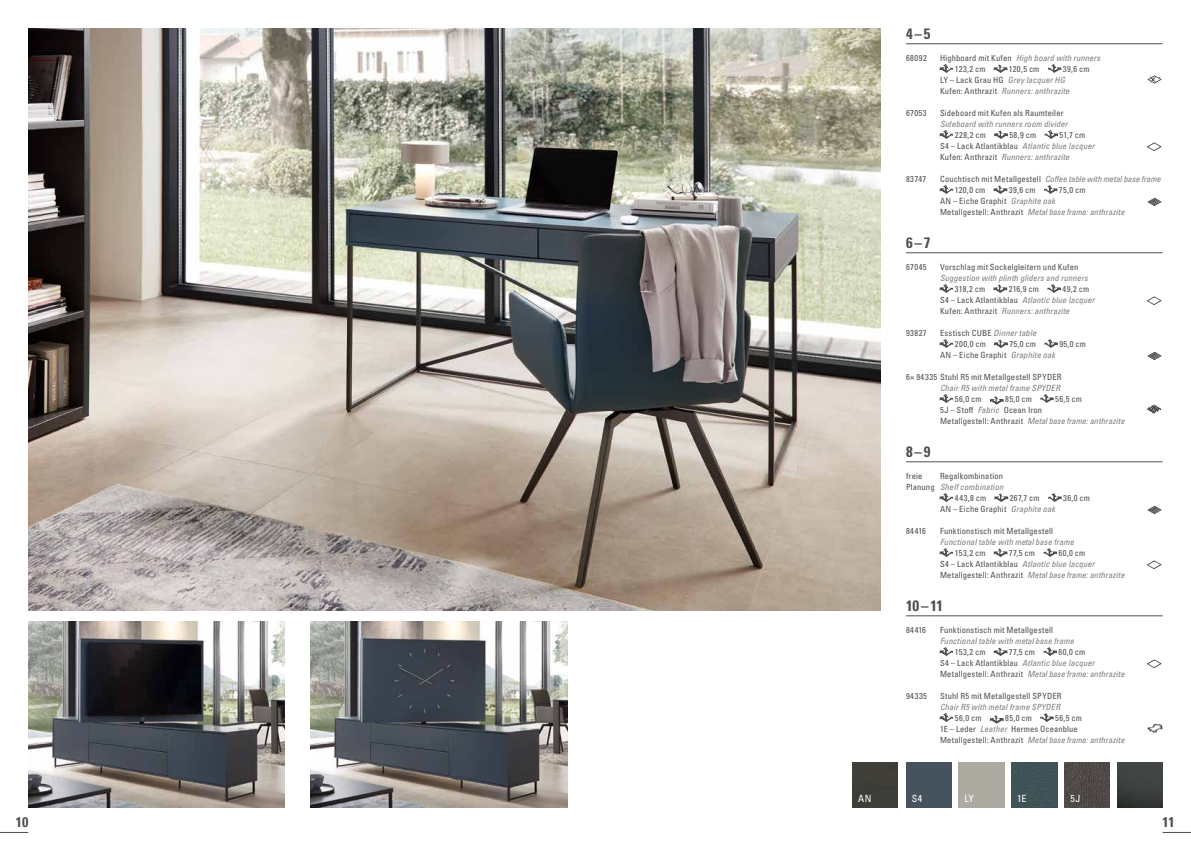
<style>
.page{position:relative;width:1191px;height:842px;background:#fff}
.page>*{position:absolute;margin:0;border:0;box-sizing:border-box;transform-origin:0 0}
.t1{font:700 condensed 15px "Univers LT Pro";color:#4d4e4d}
.t2{font:700 condensed 14px "Univers LT Pro";color:#4d4e4d}
.t3{font:condensed 10px "Univers LT Pro";letter-spacing:.05em;color:#fff}
.t4{font:condensed 8.5px/11px "Univers LT Pro";letter-spacing:.02em;color:#4d4e4d}
.t5{font:italic condensed 8.5px "Univers LT Pro";letter-spacing:.015em;color:#7d7f7e}
.s1{font-style:italic;color:#7d7f7e}
.s2{font-style:normal;color:#4d4e4d}
</style>
<div class="page">
<svg style="left:1162px;top:832px;width:29px;height:1px"></svg>
<svg style="left:0;top:832px;width:28px;height:1px"></svg>
<img style="left:1064px;top:763px;width:45px;height:45px">
<hr style="left:906px;top:44px;width:256px;height:1px;background:#4d4e4d">
<hr style="left:906px;top:253px;width:256px;height:1px;background:#4d4e4d">
<hr style="left:906px;top:462px;width:256px;height:1px;background:#4d4e4d">
<hr style="left:906px;top:616px;width:256px;height:1px;background:#4d4e4d">
<svg style="left:940px;top:64px;width:13px;height:9px"></svg>
<svg style="left:993px;top:64px;width:14px;height:9px"></svg>
<svg style="left:1048px;top:64px;width:13px;height:9px"></svg>
<svg style="left:1147px;top:75px;width:14px;height:9px"></svg>
<svg style="left:940px;top:130px;width:13px;height:9px"></svg>
<svg style="left:994px;top:130px;width:13px;height:9px"></svg>
<svg style="left:1044px;top:130px;width:14px;height:9px"></svg>
<svg style="left:1146px;top:143px;width:15px;height:8px"></svg>
<svg style="left:940px;top:185px;width:13px;height:9px"></svg>
<svg style="left:993px;top:185px;width:14px;height:9px"></svg>
<svg style="left:1044px;top:185px;width:13px;height:9px"></svg>
<svg style="left:1147px;top:198px;width:14px;height:8px"></svg>
<svg style="left:940px;top:284px;width:13px;height:9px"></svg>
<svg style="left:993px;top:284px;width:14px;height:9px"></svg>
<svg style="left:1047px;top:284px;width:13px;height:9px"></svg>
<svg style="left:1146px;top:297px;width:15px;height:8px"></svg>
<svg style="left:940px;top:339px;width:13px;height:9px"></svg>
<svg style="left:994px;top:339px;width:13px;height:9px"></svg>
<svg style="left:1044px;top:339px;width:13px;height:9px"></svg>
<svg style="left:1147px;top:352px;width:14px;height:8px"></svg>
<svg style="left:940px;top:394px;width:13px;height:9px"></svg>
<svg style="left:990px;top:396px;width:13px;height:9px"></svg>
<svg style="left:1040px;top:394px;width:13px;height:9px"></svg>
<svg style="left:1147px;top:405px;width:14px;height:9px"></svg>
<svg style="left:940px;top:493px;width:13px;height:9px"></svg>
<svg style="left:994px;top:493px;width:14px;height:9px"></svg>
<svg style="left:1048px;top:493px;width:13px;height:9px"></svg>
<svg style="left:1147px;top:506px;width:14px;height:8px"></svg>
<svg style="left:940px;top:548px;width:13px;height:9px"></svg>
<svg style="left:993px;top:548px;width:14px;height:9px"></svg>
<svg style="left:1043px;top:548px;width:14px;height:9px"></svg>
<svg style="left:1146px;top:561px;width:15px;height:8px"></svg>
<svg style="left:940px;top:647px;width:13px;height:9px"></svg>
<svg style="left:993px;top:647px;width:14px;height:9px"></svg>
<svg style="left:1043px;top:647px;width:14px;height:9px"></svg>
<svg style="left:1146px;top:660px;width:15px;height:8px"></svg>
<svg style="left:940px;top:713px;width:13px;height:9px"></svg>
<svg style="left:990px;top:715px;width:13px;height:9px"></svg>
<svg style="left:1040px;top:713px;width:13px;height:9px"></svg>
<svg style="left:1147px;top:723px;width:16px;height:10px"></svg>
<img style="left:1117px;top:763px;width:45px;height:45px">
<img style="left:28px;top:28px;width:852px;height:582px">
<img style="left:310px;top:621px;width:257px;height:187px">
<img style="left:28px;top:621px;width:257px;height:187px">
<div style="left:906px;top:763px;width:45px;height:45px;background:#46525e"></div>
<div style="left:852px;top:763px;width:46px;height:45px;background:#3f3e38"></div>
<div style="left:1011px;top:763px;width:46px;height:45px;background:#405357"></div>
<h1 class="t1" style="left:906px;top:25px;width:26px">4–5</h1>
<p class="t4" style="left:906px;top:53px;width:22px">68092</p>
<p class="t4" style="left:955px;top:53px;width:147px;text-indent:-15px">Highboard mit Kufen <span class="s1">High board with runners<br></span>123,2 cm</p>
<p class="t4" style="left:1009px;top:64px;width:32px">120,5 cm</p>
<p class="t4" style="left:940px;top:64px;width:151px;text-indent:123px">39,6 cm<br>LY – Lack Grau HG <span class="s1">Grey lacquer HG<br></span>Kufen: Anthrazit <span class="s1">Runners: anthrazite</span></p>
<p class="t4" style="left:906px;top:108px;width:22px">67053</p>
<p class="t4" style="left:940px;top:108px;width:125px">Sideboard mit Kufen als Raumteiler</p>
<p class="t5" style="left:940px;top:119px;width:129px">Sideboard with runners room divider</p>
<p class="t4" style="left:955px;top:130px;width:33px">228,2 cm</p>
<p class="t4" style="left:1009px;top:130px;width:28px">58,9 cm</p>
<p class="t4" style="left:940px;top:130px;width:156px;text-indent:119px">51,7 cm<br>S4 – Lack Atlantikblau <span class="s1">Atlantic blue lacquer<br></span>Kufen: Anthrazit <span class="s1">Runners: anthrazite</span></p>
<p class="t4" style="left:906px;top:174px;width:22px">83747</p>
<p class="t4" style="left:955px;top:174px;width:207px;text-indent:-15px">Couchtisch mit Metallgestell <span class="s1">Coffee table with metal base frame<br></span>120,0 cm</p>
<p class="t4" style="left:1008px;top:185px;width:28px">39,6 cm</p>
<p class="t4" style="left:1059px;top:185px;width:28px">75,0 cm</p>
<p class="t4" style="left:940px;top:196px;width:186px">AN – Eiche Graphit <span class="s1">Graphite oak<br></span>Metallgestell: Anthrazit <span class="s1">Metal base frame: anthrazite</span></p>
<h1 class="t1" style="left:906px;top:234px;width:26px">6–7</h1>
<p class="t4" style="left:906px;top:262px;width:22px">67045</p>
<p class="t4" style="left:940px;top:262px;width:140px">Vorschlag mit Sockelgleitern und Kufen</p>
<p class="t5" style="left:940px;top:273px;width:149px">Suggestion with plinth gliders and runners</p>
<p class="t4" style="left:955px;top:284px;width:32px">318,2 cm</p>
<p class="t4" style="left:1008px;top:284px;width:32px">216,9 cm</p>
<p class="t4" style="left:940px;top:284px;width:156px;text-indent:122px">49,2 cm<br>S4 – Lack Atlantikblau <span class="s1">Atlantic blue lacquer<br></span>Kufen: Anthrazit <span class="s1">Runners: anthrazite</span></p>
<p class="t4" style="left:906px;top:328px;width:22px">93827</p>
<p class="t4" style="left:955px;top:328px;width:83px;text-indent:-15px">Esstisch CUBE <span class="s1">Dinner table<br></span>200,0 cm</p>
<p class="t4" style="left:1009px;top:339px;width:28px">75,0 cm</p>
<p class="t4" style="left:1059px;top:339px;width:28px">95,0 cm</p>
<p class="t4" style="left:940px;top:350px;width:117px">AN – Eiche Graphit <span class="s1">Graphite oak</span></p>
<p class="t4" style="left:906px;top:372px;width:157px">6× 94335 Stuhl R5 mit Metallgestell SPYDER</p>
<p class="t5" style="left:940px;top:383px;width:122px">Chair R5 with metal frame SPYDER</p>
<p class="t4" style="left:955px;top:394px;width:28px">56,0 cm</p>
<p class="t4" style="left:1005px;top:394px;width:28px">85,0 cm</p>
<p class="t4" style="left:1055px;top:394px;width:28px">56,5 cm</p>
<p class="t4" style="left:940px;top:405px;width:186px">5J – Stoff <span class="s1">Fabric</span> Ocean Iron<br>Metallgestell: Anthrazit <span class="s1">Metal base frame: anthrazite</span></p>
<h1 class="t1" style="left:906px;top:443px;width:26px">8–9</h1>
<p class="t4" style="left:906px;top:471px;width:18px">freie</p>
<p class="t4" style="left:940px;top:471px;width:65px">Regalkombination</p>
<p class="t5" style="left:906px;top:482px;width:99px"><span class="s2">Planung</span> Shelf combination</p>
<p class="t4" style="left:955px;top:493px;width:33px">443,8 cm</p>
<p class="t4" style="left:1009px;top:493px;width:32px">267,7 cm</p>
<p class="t4" style="left:1063px;top:493px;width:28px">36,0 cm</p>
<p class="t4" style="left:940px;top:504px;width:117px">AN – Eiche Graphit <span class="s1">Graphite oak</span></p>
<p class="t4" style="left:906px;top:526px;width:22px">84416</p>
<p class="t4" style="left:940px;top:526px;width:115px">Funktionstisch mit Metallgestell</p>
<p class="t5" style="left:940px;top:537px;width:136px">Functional table with metal base frame</p>
<p class="t4" style="left:955px;top:548px;width:32px">153,2 cm</p>
<p class="t4" style="left:1009px;top:548px;width:28px">77,5 cm</p>
<p class="t4" style="left:940px;top:548px;width:186px;text-indent:118px">60,0 cm<br>S4 – Lack Atlantikblau <span class="s1">Atlantic blue lacquer<br></span>Metallgestell: Anthrazit <span class="s1">Metal base frame: anthrazite</span></p>
<h1 class="t1" style="left:906px;top:597px;width:39px">10–11</h1>
<p class="t4" style="left:906px;top:625px;width:22px">84416</p>
<p class="t4" style="left:940px;top:625px;width:115px">Funktionstisch mit Metallgestell</p>
<p class="t5" style="left:940px;top:636px;width:136px">Functional table with metal base frame</p>
<p class="t4" style="left:955px;top:647px;width:32px">153,2 cm</p>
<p class="t4" style="left:1009px;top:647px;width:28px">77,5 cm</p>
<p class="t4" style="left:940px;top:647px;width:186px;text-indent:118px">60,0 cm<br>S4 – Lack Atlantikblau <span class="s1">Atlantic blue lacquer<br></span>Metallgestell: Anthrazit <span class="s1">Metal base frame: anthrazite</span></p>
<p class="t4" style="left:906px;top:691px;width:23px">94335</p>
<p class="t4" style="left:940px;top:691px;width:123px">Stuhl R5 mit Metallgestell SPYDER</p>
<p class="t5" style="left:940px;top:702px;width:122px">Chair R5 with metal frame SPYDER</p>
<p class="t4" style="left:955px;top:713px;width:28px">56,0 cm</p>
<p class="t4" style="left:1005px;top:713px;width:28px">85,0 cm</p>
<p class="t4" style="left:940px;top:713px;width:186px;text-indent:115px">56,5 cm<br>1E – Leder <span class="s1">Leather</span> Hermes Oceanblue<br>Metallgestell: Anthrazit <span class="s1">Metal base frame: anthrazite</span></p>
<p class="t3" style="left:858px;top:792px;width:15px">AN</p>
<p class="t3" style="left:911px;top:792px;width:12px">S4</p>
<p class="t3" style="left:964px;top:792px;width:11px">LY</p>
<p class="t3" style="left:1017px;top:792px;width:11px">1E</p>
<p class="t3" style="left:1070px;top:792px;width:12px">5J</p>
<h2 class="t2" style="left:16px;top:813px;width:14px">10</h2>
<h2 class="t2" style="left:1162px;top:813px;width:14px">11</h2>
</div>
